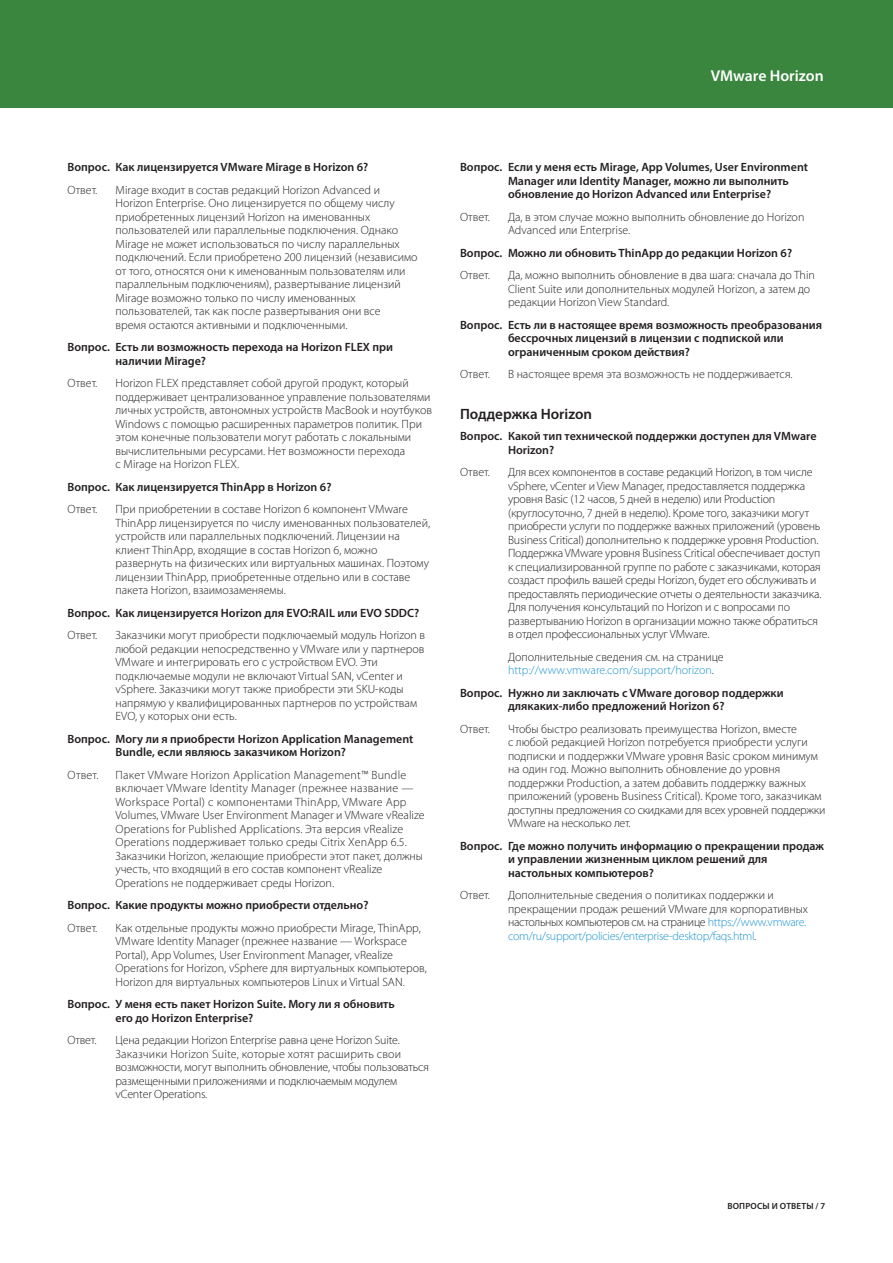
<style>
.page{position:relative;width:893px;height:1263px;background:#fff}
.page>*{position:absolute;margin:0;border:0;box-sizing:border-box;transform-origin:0 0}
.t1{font:600 15.75px "Myriad Pro";color:#fff}
._4a_Subhead_1{font:600 15px "Myriad Pro";color:#231f20}
._5a_Body_Answer{font:300 12px/13.5px "Myriad Pro";color:#231f20}
._4b_Subhead_2_Questi{font:600 12px/13.5px "Myriad Pro";color:#231f20}
._5a_Body_Answer-2{font:600 12px/13.5px "Myriad Pro";color:#231f20}
._5a_Body_Answer-3{font:300 12px/13.5px "Myriad Pro";color:#1c94d2}
.t2{font:600 9px "Myriad Pro";letter-spacing:.02em;color:#231f20}
.s1{color:#231f20}
.s2{color:#1c94d2}
</style>
<div class="page">
<div style="left:0;top:0;width:893px;height:108px;background:#3b863f"></div>
<h1 class="t1" style="left:711px;top:66px;width:115px">VMware Horizon</h1>
<p class="_4b_Subhead_2_Questi" style="left:68px;top:160px;width:302px">Вопрос. Как лицензируется VMware Mirage в Horizon 6?</p>
<p class="_5a_Body_Answer" style="left:68px;top:183px;width:31px">Ответ.</p>
<p class="_5a_Body_Answer" style="left:116px;top:183px;width:303px">Mirage входит в состав редакций Horizon Advanced и Horizon Enterprise. Оно лицензируется по общему числу приобретенных лицензий Horizon на именованных пользователей или параллельные подключения. Однако Mirage не может использоваться по числу параллельных подключений. Если приобретено 200 лицензий (независимо от того, относятся они к именованным пользователям или параллельным подключениям), развертывание лицензий Mirage возможно только по числу именованных пользователей, так как после развертывания они все<br>время остаются активными и подключенными.</p>
<p class="_4b_Subhead_2_Questi" style="left:116px;top:340px;width:279px;text-indent:-48px">Вопрос. Есть ли возможность перехода на Horizon FLEX при наличии Mirage?</p>
<p class="_5a_Body_Answer" style="left:68px;top:376px;width:31px">Ответ.</p>
<p class="_5a_Body_Answer" style="left:116px;top:376px;width:318px">Horizon FLEX представляет собой другой продукт, который поддерживает централизованное управление пользователями личных устройств, автономных устройств MacBook и ноутбуков Windows с помощью расширенных параметров политик. При этом конечные пользователи могут работать с локальными вычислительными ресурсами. Нет возможности перехода<br>с Mirage на Horizon FLEX.</p>
<p class="_4b_Subhead_2_Questi" style="left:68px;top:479px;width:265px">Вопрос. Как лицензируется ThinApp в Horizon 6?</p>
<p class="_5a_Body_Answer" style="left:68px;top:502px;width:31px">Ответ.</p>
<p class="_5a_Body_Answer" style="left:116px;top:502px;width:316px">При приобретении в составе Horizon 6 компонент VMware ThinApp лицензируется по числу именованных пользователей, устройств или параллельных подключений. Лицензии на клиент ThinApp, входящие в состав Horizon 6, можно развернуть на физических или виртуальных машинах. Поэтому лицензии ThinApp, приобретенные отдельно или в составе пакета Horizon, взаимозаменяемы.</p>
<p class="_4b_Subhead_2_Questi" style="left:68px;top:605px;width:353px">Вопрос. Как лицензируется Horizon для EVO:RAIL или EVO SDDC?</p>
<p class="_5a_Body_Answer" style="left:68px;top:628px;width:31px">Ответ.</p>
<p class="_5a_Body_Answer" style="left:116px;top:628px;width:311px">Заказчики могут приобрести подключаемый модуль Horizon в любой редакции непосредственно у VMware или у партнеров VMware и интегрировать его с устройством EVO. Эти подключаемые модули не включают Virtual SAN, vCenter и vSphere. Заказчики могут также приобрести эти SKU-коды напрямую у квалифицированных партнеров по устройствам EVO, у которых они есть.</p>
<p class="_4b_Subhead_2_Questi" style="left:116px;top:731px;width:299px;text-indent:-48px">Вопрос. Могу ли я приобрести Horizon Application Management<br>Bundle, если являюсь заказчиком Horizon?</p>
<p class="_5a_Body_Answer" style="left:68px;top:768px;width:33px">Ответ.</p>
<p class="_5a_Body_Answer" style="left:116px;top:768px;width:311px">Пакет VMware Horizon Application Management™ Bundle включает VMware Identity Manager (прежнее название — Workspace Portal) с компонентами ThinApp, VMware App Volumes, VMware User Environment Manager и VMware vRealize Operations for Published Applications. Эта версия vRealize Operations поддерживает только среды Citrix XenApp 6.5.<br>Заказчики Horizon, желающие приобрести этот пакет, должны учесть, что входящий в его состав компонент vRealize Operations не поддерживает среды Horizon.</p>
<p class="_4b_Subhead_2_Questi" style="left:68px;top:898px;width:303px">Вопрос. Какие продукты можно приобрести отдельно?</p>
<p class="_5a_Body_Answer" style="left:68px;top:921px;width:31px">Ответ.</p>
<p class="_5a_Body_Answer" style="left:116px;top:921px;width:313px">Как отдельные продукты можно приобрести Mirage, ThinApp, VMware Identity Manager (прежнее название — Workspace Portal), App Volumes, User Environment Manager, vRealize Operations for Horizon, vSphere для виртуальных компьютеров, Horizon для виртуальных компьютеров Linux и Virtual SAN.</p>
<p class="_4b_Subhead_2_Questi" style="left:116px;top:997px;width:281px;text-indent:-48px">Вопрос. У меня есть пакет Horizon Suite. Могу ли я обновить его до Horizon Enterprise?</p>
<p class="_5a_Body_Answer" style="left:68px;top:1033px;width:31px">Ответ.</p>
<p class="_5a_Body_Answer" style="left:116px;top:1033px;width:315px">Цена редакции Horizon Enterprise равна цене Horizon Suite.<br>Заказчики Horizon Suite, которые хотят расширить свои возможности, могут выполнить обновление, чтобы пользоваться размещенными приложениями и подключаемым модулем vCenter Operations.</p>
<p class="_4b_Subhead_2_Questi" style="left:508px;top:160px;width:301px;text-indent:-48px">Вопрос. Если у меня есть Mirage, App Volumes, User Environment<br>Manager или Identity Manager, можно ли выполнить обновление до Horizon Advanced или Enterprise?</p>
<p class="_5a_Body_Answer" style="left:460px;top:210px;width:31px">Ответ.</p>
<p class="_5a_Body_Answer" style="left:508px;top:210px;width:298px">Да, в этом случае можно выполнить обновление до Horizon<br>Advanced или Enterprise.</p>
<p class="_4b_Subhead_2_Questi" style="left:460px;top:245px;width:334px">Вопрос. Можно ли обновить ThinApp до редакции Horizon 6?</p>
<p class="_5a_Body_Answer" style="left:460px;top:268px;width:31px">Ответ.</p>
<p class="_5a_Body_Answer" style="left:508px;top:268px;width:308px">Да, можно выполнить обновление в два шага: сначала до Thin<br>Client Suite или дополнительных модулей Horizon, а затем до редакции Horizon View Standard.</p>
<p class="_4b_Subhead_2_Questi" style="left:508px;top:317px;width:316px;text-indent:-48px">Вопрос. Есть ли в настоящее время возможность преобразования бессрочных лицензий в лицензии с подпиской или ограниченным сроком действия?</p>
<p class="_5a_Body_Answer" style="left:460px;top:367px;width:31px">Ответ.</p>
<p class="_5a_Body_Answer" style="left:508px;top:367px;width:286px">В настоящее время эта возможность не поддерживается.</p>
<p class="_4a_Subhead_1" style="left:460px;top:405px;width:134px">Поддержка Horizon</p>
<p class="_4b_Subhead_2_Questi" style="left:508px;top:429px;width:310px;text-indent:-48px">Вопрос. Какой тип технической поддержки доступен для VMware<br>Horizon?</p>
<p class="_5a_Body_Answer" style="left:460px;top:465px;width:31px">Ответ.</p>
<p class="_5a_Body_Answer" style="left:508px;top:465px;width:315px">Для всех компонентов в составе редакций Horizon, в том числе vSphere, vCenter и View Manager, предоставляется поддержка уровня Basic (12 часов, 5 дней в неделю) или Production (круглосуточно, 7 дней в неделю). Кроме того, заказчики могут приобрести услуги по поддержке важных приложений (уровень Business Critical) дополнительно к поддержке уровня Production.<br>Поддержка VMware уровня Business Critical обеспечивает доступ к специализированной группе по работе с заказчиками, которая создаст профиль вашей среды Horizon, будет его обслуживать и предоставлять периодические отчеты о деятельности заказчика.<br>Для получения консультаций по Horizon и с вопросами по развертыванию Horizon в организации можно также обратиться в отдел профессиональных услуг VMware.</p>
<p class="_5a_Body_Answer-3" style="left:508px;top:650px;width:217px"><span class="s1">Дополнительные сведения см. на странице </span>http://www.vmware.com/support/horizon<span class="s1">.</span></p>
<p class="_5a_Body_Answer-2" style="left:508px;top:686px;width:277px;text-indent:-48px">Вопрос. Нужно ли заключать с VMware договор поддержки длякаких-либо предложений Horizon 6?</p>
<p class="_5a_Body_Answer" style="left:460px;top:722px;width:31px">Ответ.</p>
<p class="_5a_Body_Answer" style="left:508px;top:722px;width:319px">Чтобы быстро реализовать преимущества Horizon, вместе<br>с любой редакцией Horizon потребуется приобрести услуги подписки и поддержки VMware уровня Basic сроком минимум на один год. Можно выполнить обновление до уровня поддержки Production, а затем добавить поддержку важных приложений (уровень Business Critical). Кроме того, заказчикам доступны предложения со скидками для всех уровней поддержки VMware на несколько лет.</p>
<p class="_4b_Subhead_2_Questi" style="left:508px;top:839px;width:318px;text-indent:-48px">Вопрос. Где можно получить информацию о прекращении продаж и управлении жизненным циклом решений для настольных компьютеров?</p>
<p class="_5a_Body_Answer" style="left:460px;top:888px;width:31px">Ответ.</p>
<p class="_5a_Body_Answer" style="left:508px;top:888px;width:302px">Дополнительные сведения о политиках поддержки и прекращении продаж решений VMware для корпоративных настольных компьютеров см. на странице <span class="s2">https://www.vmware. com/ru/support/policies/enterprise-desktop/faqs.html</span>.</p>
<p class="t2" style="left:727px;top:1200px;width:99px">ВОПРОСЫ И ОТВЕТЫ / 7</p>
</div>
